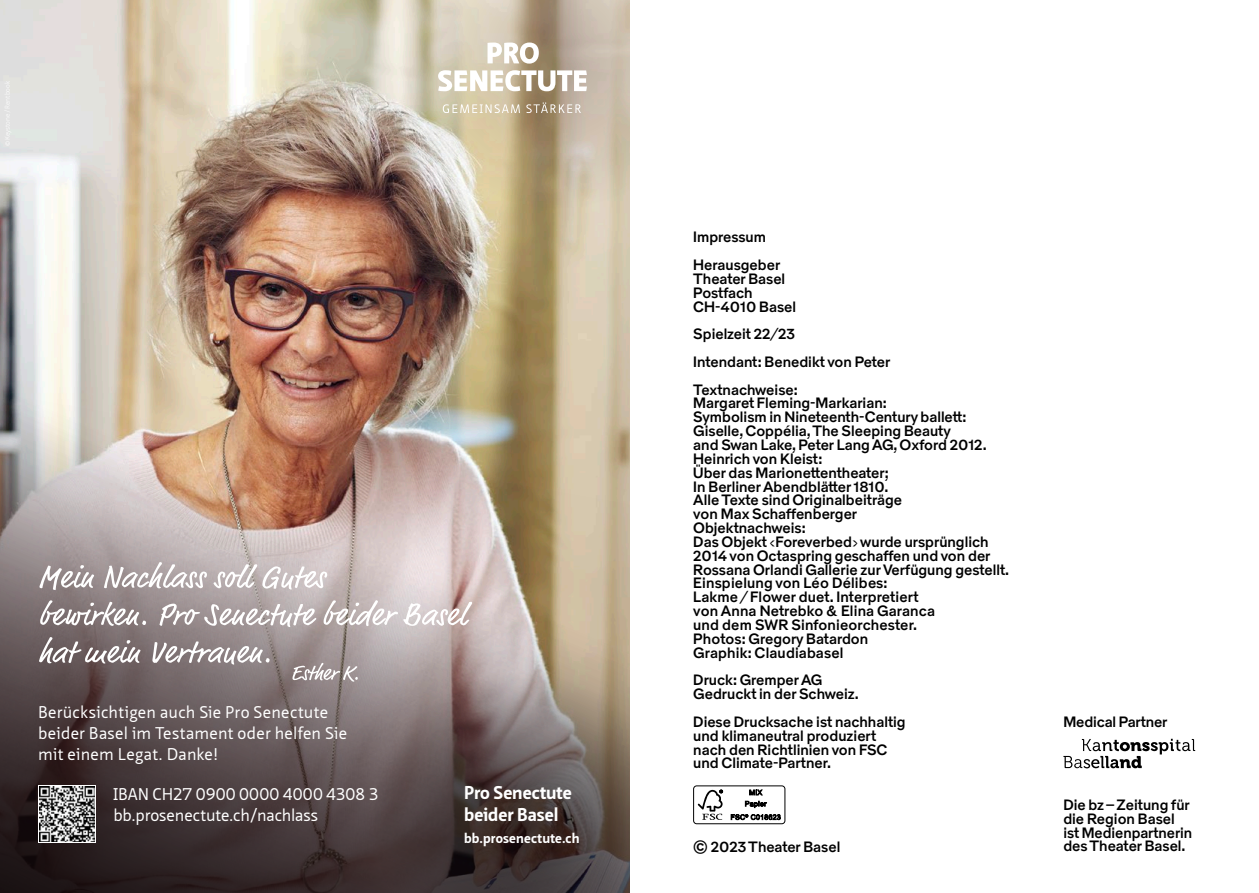
<style>
.page{position:relative;width:1259px;height:893px;background:#fff}
.page>*{position:absolute;margin:0;border:0;box-sizing:border-box;transform-origin:0 0}
.t1{font:700 18px/21.8px "Neue Sans Pro";letter-spacing:-.005em;color:#fff}
.t2{font:16.5px/21px "Neue Sans Pro";letter-spacing:.01em;color:#fff}
.t3{font:15px/13.8px "Theater Basel Grotesk 120 Ligaturen";color:#000}
.t4{font:700 13.5px "Neue Sans Pro";letter-spacing:.01em;color:#fff}
.s1{font-family:"Theater Basel Grotesk 105"}
</style>
<div class="page">
<img style="left:0;top:0;width:629px;height:355px">
<svg style="left:401px;top:0;width:228px;height:209px;background:#c7bba3"></svg>
<img style="left:0;top:355px;width:629px;height:538px">
<svg style="left:443px;top:104px;width:77px;height:9px"></svg>
<svg style="left:526px;top:102px;width:55px;height:11px"></svg>
<svg style="left:438px;top:43px;width:149px;height:48px"></svg>
<svg style="left:38px;top:785px;width:58px;height:58px"></svg>
<img style="left:40px;top:787px;width:55px;height:55px">
<svg style="left:292px;top:663px;width:66px;height:19px"></svg>
<svg style="left:39px;top:637px;width:231px;height:28px"></svg>
<svg style="left:40px;top:600px;width:432px;height:27px"></svg>
<svg style="left:39px;top:562px;width:288px;height:28px"></svg>
<div style="left:693px;top:786px;width:92px;height:38px;border:1px solid #000;border-radius:3px"></div>
<svg style="left:697px;top:790px;width:26px;height:30px"></svg>
<svg style="left:749px;top:789px;width:13px;height:6px"></svg>
<svg style="left:745px;top:801px;width:22px;height:7px"></svg>
<svg style="left:731px;top:814px;width:49px;height:6px"></svg>
<svg style="left:1063px;top:739px;width:132px;height:29px"></svg>
<p class="t2" style="left:38px;top:701px;width:310px">Berücksichtigen auch Sie Pro Senectute beider Basel im Testament oder helfen Sie mit einem Legat. Danke!</p>
<p class="t2" style="left:113px;top:783px;width:267px">IBAN CH27 0900 0000 4000 4308 3 bb.prosenectute.ch/nachlass</p>
<p class="t1" style="left:464px;top:782px;width:109px">Pro Senectute beider Basel</p>
<p class="t4" style="left:464px;top:830px;width:117px">bb.prosenectute.ch</p>
<p class="t3" style="left:693px;top:224px;width:88px;line-height:27.8px">Impressum<br>Herausgeber</p>
<p class="t3" style="left:693px;top:272px;width:104px">Theater Basel<br>Postfach<br>CH-4010 Basel</p>
<p class="t3" style="left:693px;top:321px;width:198px;line-height:27.8px">Spielzeit 22/23<br>Intendant: Benedikt von Peter<br>Textnachweise:</p>
<p class="t3" style="left:693px;top:397px;width:317px">Margaret Fleming-Markarian:<br>Symbolism in Nineteenth-Century ballett:<br>Giselle, Coppélia, The Sleeping Beauty<br>and Swan Lake, Peter Lang AG, Oxford 2012.<br>Heinrich von Kleist:<br>Über das Marionettentheater;<br>In Berliner Abendblätter 1810.<br>Alle Texte sind Originalbeiträge<br>von Max Schaffenberger<br>Objektnachweis:<br>Das Objekt <span class="s1">‹</span>Foreverbed<span class="s1">›</span> wurde ursprünglich 2014 von Octaspring geschaffen und von der Rossana Orlandi Gallerie zur Verfügung gestellt.<br>Einspielung von Léo Délibes:<br>Lakme / Flower duet. Interpretiert<br>von Anna Netrebko &amp; Elina Garanca<br>und dem SWR Sinfonieorchester.<br>Photos: Gregory Batardon<br>Graphik: Claudiabasel</p>
<p class="t3" style="left:693px;top:674px;width:167px">Druck: Gremper AG<br>Gedruckt in der Schweiz.</p>
<p class="t3" style="left:693px;top:715px;width:214px">Diese Drucksache ist nachhaltig und klimaneutral produziert nach den Richtlinien von FSC und Climate-Partner.</p>
<p class="t3" style="left:693px;top:840px;width:148px">© 2023 Theater Basel</p>
<p class="t3" style="left:1063px;top:715px;width:106px">Medical Partner</p>
<p class="t3" style="left:1063px;top:798px;width:130px">Die bz – Zeitung für die Region Basel ist Medienpartnerin des Theater Basel.</p>
</div>
